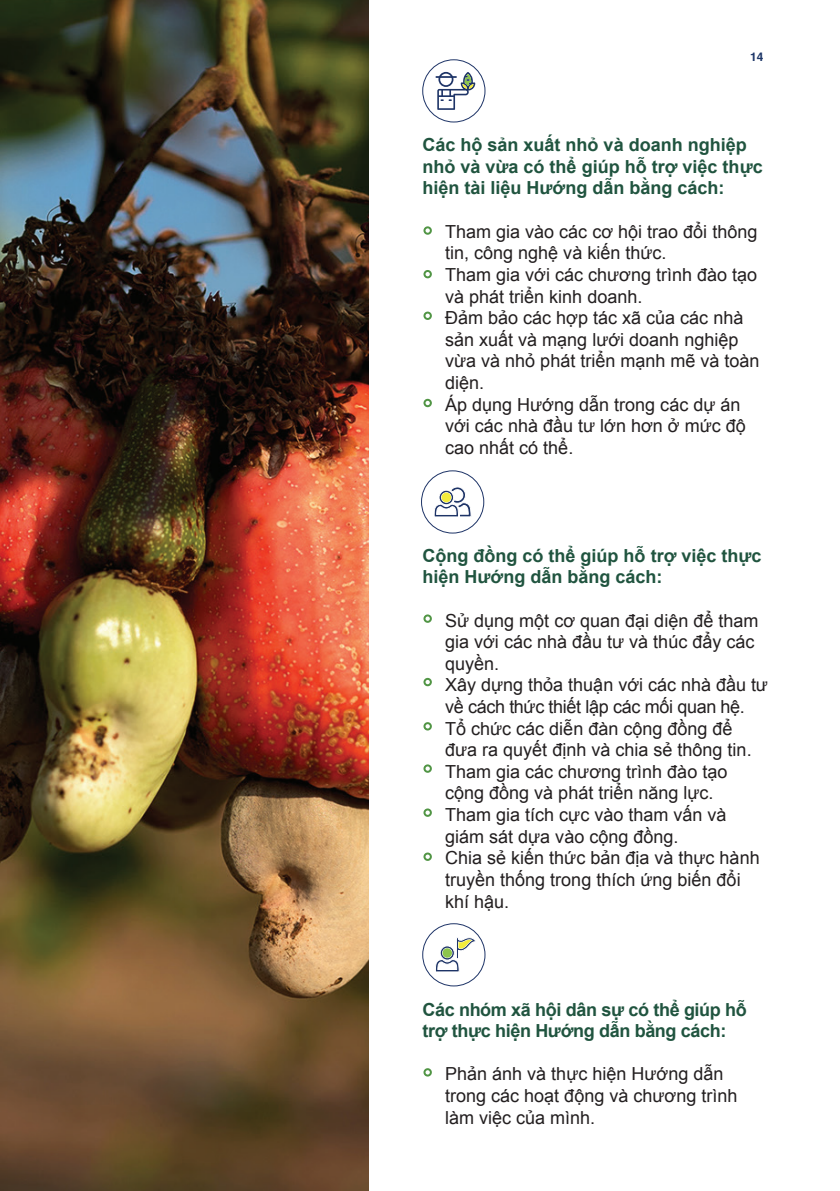
<style>
.page{position:relative;width:840px;height:1191px;background:#fff}
.page>*{position:absolute;margin:0;border:0;box-sizing:border-box;transform-origin:0 0}
.t1{font:18px/21.6px "Arial";color:#231f20}
.t2{font:700 18px/21.6px "Arial";color:#20543f}
.t3{font:700 18px/21.6px "Arial";letter-spacing:-.02em;color:#20543f}
.t4{font:700 12px "Helvetica";color:#1d3668}
</style>
<div class="page">
<img style="left:0;top:0;width:369px;height:1191px">
<div style="left:423px;top:226px;width:8px;height:9px;border:2px solid #519545;border-radius:50%"></div>
<div style="left:423px;top:270px;width:8px;height:8px;border:2px solid #519545;border-radius:50%"></div>
<div style="left:423px;top:311px;width:8px;height:9px;border:2px solid #519545;border-radius:50%"></div>
<div style="left:423px;top:399px;width:8px;height:8px;border:2px solid #519545;border-radius:50%"></div>
<div style="left:423px;top:678px;width:8px;height:8px;border:2px solid #519545;border-radius:50%"></div>
<div style="left:423px;top:722px;width:8px;height:8px;border:2px solid #519545;border-radius:50%"></div>
<div style="left:423px;top:614px;width:8px;height:9px;border:2px solid #519545;border-radius:50%"></div>
<div style="left:423px;top:764px;width:8px;height:9px;border:2px solid #519545;border-radius:50%"></div>
<div style="left:423px;top:808px;width:8px;height:9px;border:2px solid #519545;border-radius:50%"></div>
<div style="left:423px;top:852px;width:8px;height:9px;border:2px solid #519545;border-radius:50%"></div>
<div style="left:423px;top:1068px;width:8px;height:8px;border:2px solid #519545;border-radius:50%"></div>
<svg style="left:437px;top:72px;width:38px;height:38px"></svg>
<hr style="left:435px;top:76px;width:21px;height:2px;background:#1e3467">
<div style="left:422px;top:59px;width:63px;height:63px;border:1px solid #1e3467;border-radius:50%"></div>
<svg style="left:434px;top:487px;width:37px;height:30px"></svg>
<div style="left:441px;top:492px;width:10px;height:10px;background:#f3ec3c;border-radius:50%"></div>
<div style="left:421px;top:470px;width:63px;height:63px;border:1px solid #1e3467;border-radius:50%"></div>
<svg style="left:434px;top:937px;width:42px;height:49px"></svg>
<div style="left:442px;top:948px;width:9px;height:9px;background:#8dc54c;border-radius:50%"></div>
<div style="left:422px;top:923px;width:63px;height:63px;border:1px solid #1e3467;border-radius:50%"></div>
<p class="t4" style="left:749px;top:47px;width:15px">14</p>
<p class="t2" style="left:422px;top:135px;width:341px">Các hộ sản xuất nhỏ và doanh nghiệp nhỏ và vừa có thể giúp hỗ trợ việc thực hiện tài liệu Hướng dẫn bằng cách:</p>
<p class="t1" style="left:445px;top:221px;width:316px">Tham gia vào các cơ hội trao đổi thông tin, công nghệ và kiến thức.<br>Tham gia với các chương trình đào tạo và phát triển kinh doanh.<br>Đảm bảo các hợp tác xã của các nhà sản xuất và mạng lưới doanh nghiệp vừa và nhỏ phát triển mạnh mẽ và toàn diện.<br>Áp dụng Hướng dẫn trong các dự án với các nhà đầu tư lớn hơn ở mức độ cao nhất có thể.</p>
<p class="t2" style="left:422px;top:545px;width:340px">Cộng đồng có thể giúp hỗ trợ việc thực hiện Hướng dẫn bằng cách:</p>
<p class="t1" style="left:445px;top:609px;width:324px">Sử dụng một cơ quan đại diện để tham gia với các nhà đầu tư và thúc đẩy các quyền.<br>Xây dựng thỏa thuận với các nhà đầu tư về cách thức thiết lập các mối quan hệ.<br>Tổ chức các diễn đàn cộng đồng để đưa ra quyết định và chia sẻ thông tin.<br>Tham gia các chương trình đào tạo cộng đồng và phát triển năng lực.<br>Tham gia tích cực vào tham vấn và giám sát dựa vào cộng đồng.<br>Chia sẻ kiến thức bản địa và thực hành truyền thống trong thích ứng biến đổi khí hậu.</p>
<p class="t3" style="left:422px;top:999px;width:326px">Các nhóm xã hội dân sự có thể giúp hỗ trợ thực hiện Hướng dẫn bằng cách:</p>
<p class="t1" style="left:445px;top:1063px;width:294px">Phản ánh và thực hiện Hướng dẫn trong các hoạt động và chương trình làm việc của mình.</p>
</div>
